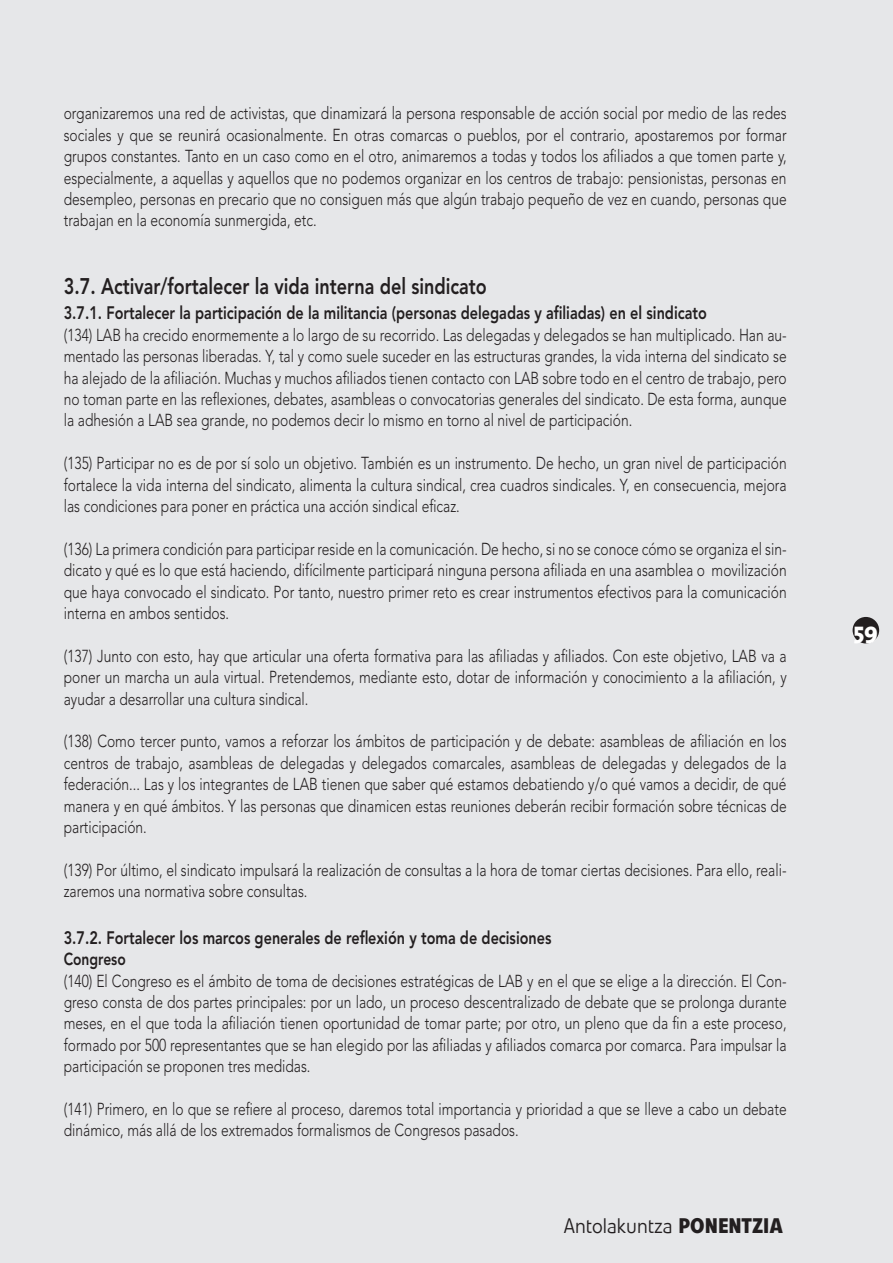
<style>
.page{position:relative;width:893px;height:1263px;background:#e6e7e9}
.page>*{position:absolute;margin:0;border:0;box-sizing:border-box;transform-origin:0 0}
.t1{font:800 24px "The Sans";color:#fff}
.t2{font:800 22.5px "Avenir LT Std";color:#231f20;scale:.8 1}
.t3{font:300 21px "Veto Com";color:#231f20}
.t4{font:800 18px "Avenir LT Std";color:#231f20;scale:.8 1}
.t5{font:300 17.25px/21.5px "Avenir LT Std";color:#231f20;text-align:justify;scale:.8 1}
.t6{font:800 17.25px "Avenir LT Std";color:#231f20;scale:.8 1}
.s1{font-weight:700}
</style>
<div class="page">
<div style="left:853px;top:617px;width:26px;height:26px;background:#231f20;border-radius:50%"></div>
<p class="t5" style="left:64px;top:103px;width:905px">organizaremos una red de activistas, que dinamizará la persona responsable de acción social por medio de las redes sociales y que se reunirá ocasionalmente. En otras comarcas o pueblos, por el contrario, apostaremos por formar grupos constantes. Tanto en un caso como en el otro, animaremos a todas y todos los afiliados a que tomen parte y, especialmente, a aquellas y aquellos que no podemos organizar en los centros de trabajo: pensionistas, personas en desempleo, personas en precario que no consiguen más que algún trabajo pequeño de vez en cuando, personas que trabajan en la economía sunmergida, etc.</p>
<h2 class="t2" style="left:64px;top:273px;width:530px">3.7. Activar/fortalecer la vida interna del sindicato</h2>
<p class="t4" style="left:64px;top:303px;width:805px">3.7.1. Fortalecer la participación de la militancia (personas delegadas y afiliadas) en el sindicato</p>
<p class="t5" style="left:64px;top:324px;width:905px">(134) LAB ha crecido enormemente a lo largo de su recorrido. Las delegadas y delegados se han multiplicado. Han au&shy;mentado las personas liberadas. Y, tal y como suele suceder en las estructuras grandes, la vida interna del sindicato se ha alejado de la afiliación. Muchas y muchos afiliados tienen contacto con LAB sobre todo en el centro de trabajo, pero no toman parte en las reflexiones, debates, asambleas o convocatorias generales del sindicato. De esta forma, aunque la adhesión a LAB sea grande, no podemos decir lo mismo en torno al nivel de participación.</p>
<p class="t5" style="left:64px;top:453px;width:905px">(135) Participar no es de por sí solo un objetivo. También es un instrumento. De hecho, un gran nivel de participación fortalece la vida interna del sindicato, alimenta la cultura sindical, crea cuadros sindicales. Y, en consecuencia, mejora las condiciones para poner en práctica una acción sindical eficaz.</p>
<p class="t5" style="left:64px;top:538px;width:905px">(136) La primera condición para participar reside en la comunicación. De hecho, si no se conoce cómo se organiza el sin&shy;dicato y qué es lo que está haciendo, difícilmente participará ninguna persona afiliada en una asamblea o movilización que haya convocado el sindicato. Por tanto, nuestro primer reto es crear instrumentos efectivos para la comunicación interna en ambos sentidos.</p>
<p class="t5" style="left:64px;top:645px;width:905px">(137) Junto con esto, hay que articular una oferta formativa para las afiliadas y afiliados. Con este objetivo, LAB va a poner un marcha un aula virtual. Pretendemos, mediante esto, dotar de información y conocimiento a la afiliación, y ayudar a desarrollar una cultura sindical.</p>
<p class="t5" style="left:64px;top:731px;width:905px">(138) Como tercer punto, vamos a reforzar los ámbitos de participación y de debate: asambleas de afiliación en los centros de trabajo, asambleas de delegadas y delegados comarcales, asambleas de delegadas y delegados de la federación... Las y los integrantes de LAB tienen que saber qué estamos debatiendo y/o qué vamos a decidir, de qué manera y en qué ámbitos. Y las personas que dinamicen estas reuniones deberán recibir formación sobre técnicas de participación.</p>
<p class="t5" style="left:64px;top:859px;width:905px">(139) Por último, el sindicato impulsará la realización de consultas a la hora de tomar ciertas decisiones. Para ello, reali&shy;zaremos una normativa sobre consultas.</p>
<p class="t4" style="left:64px;top:927px;width:611px">3.7.2. Fortalecer los marcos generales de reflexión y toma de decisiones</p>
<p class="t6" style="left:64px;top:949px;width:79px">Congreso</p>
<p class="t5" style="left:64px;top:970px;width:905px">(140) El Congreso es el ámbito de toma de decisiones estratégicas de LAB y en el que se elige a la dirección. El Con&shy;greso consta de dos partes principales: por un lado, un proceso descentralizado de debate que se prolonga durante meses, en el que toda la afiliación tienen oportunidad de tomar parte; por otro, un pleno que da fin a este proceso, formado por 500 representantes que se han elegido por las afiliadas y afiliados comarca por comarca. Para impulsar la participación se proponen tres medidas.</p>
<p class="t5" style="left:64px;top:1098px;width:905px">(141) Primero, en lo que se refiere al proceso, daremos total importancia y prioridad a que se lleve a cabo un debate dinámico, más allá de los extremados formalismos de Congresos pasados.</p>
<p class="t3" style="left:564px;top:1213px;width:221px">Antolakuntza <span class="s1">PONENTZIA</span></p>
<h1 class="t1" style="left:853px;top:610px;width:26px">59</h1>
</div>
